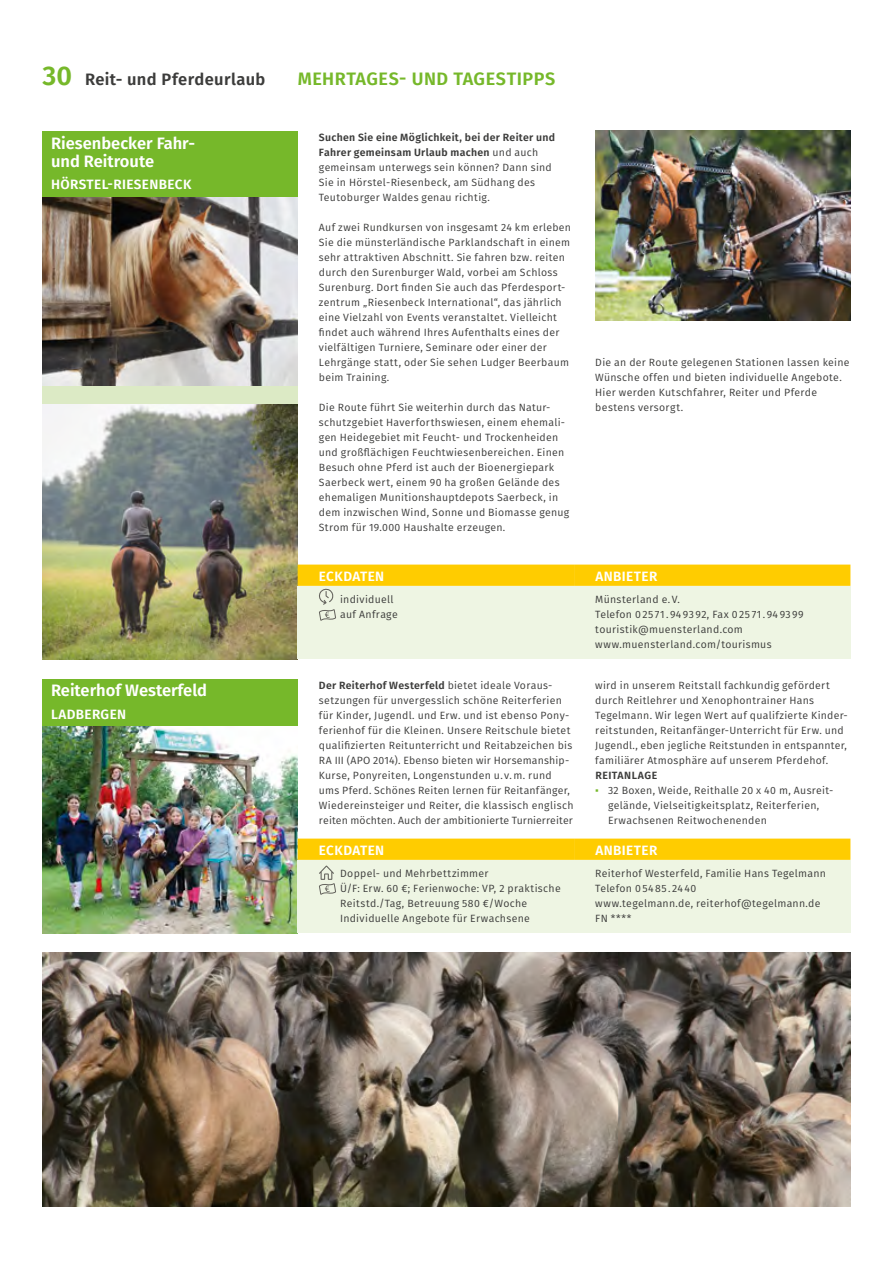
<style>
.page{position:relative;width:893px;height:1263px;background:#fff}
.page>*{position:absolute;margin:0;border:0;box-sizing:border-box;transform-origin:0 0}
.t1{font:600 18px "Fira Sans";color:#76b82a}
.t2{font:600 16.5px/18px "Fira Sans";color:#fff}
.t3{font:600 16.5px "Fira Sans";letter-spacing:.02em;color:#3c3c3b}
.t4{font:600 13.5px "Fira Sans";letter-spacing:.03em;color:#fff}
.t5{font:10.5px/15px "Fira Sans";letter-spacing:.025em;color:#3c3c3b}
.s1{font-size:27px;color:#76b82a}
.s2{font-weight:600}
.s3{font-family:"Arial";color:#76b82a}
</style>
<div class="page">
<div style="left:43px;top:131px;width:255px;height:528px;background:#dceac5"></div>
<img style="left:43px;top:196px;width:255px;height:189px">
<img style="left:43px;top:405px;width:255px;height:254px">
<img style="left:595px;top:131px;width:255px;height:190px">
<div style="left:298px;top:565px;width:276px;height:21px;background:#fc0"></div>
<div style="left:298px;top:586px;width:276px;height:28px;background:#eef5e3"></div>
<div style="left:298px;top:601px;width:276px;height:28px;background:#eef5e3"></div>
<div style="left:298px;top:615px;width:276px;height:29px;background:#eef5e3"></div>
<div style="left:298px;top:630px;width:276px;height:29px;background:#eef5e3"></div>
<svg style="left:319px;top:588px;width:17px;height:33px"></svg>
<div style="left:574px;top:565px;width:276px;height:21px;background:#fc0"></div>
<div style="left:574px;top:586px;width:276px;height:28px;background:#eef5e3"></div>
<div style="left:574px;top:601px;width:276px;height:28px;background:#eef5e3"></div>
<div style="left:574px;top:615px;width:276px;height:29px;background:#eef5e3"></div>
<div style="left:574px;top:630px;width:276px;height:29px;background:#eef5e3"></div>
<div style="left:43px;top:131px;width:255px;height:65px;background:#76b82a"></div>
<img style="left:43px;top:725px;width:255px;height:208px">
<div style="left:298px;top:838px;width:276px;height:22px;background:#fc0"></div>
<div style="left:298px;top:860px;width:276px;height:28px;background:#eef5e3"></div>
<div style="left:298px;top:875px;width:276px;height:58px;background:#eef5e3"></div>
<svg style="left:319px;top:865px;width:17px;height:30px"></svg>
<div style="left:574px;top:838px;width:276px;height:22px;background:#fc0"></div>
<div style="left:574px;top:860px;width:276px;height:28px;background:#eef5e3"></div>
<div style="left:574px;top:875px;width:276px;height:28px;background:#eef5e3"></div>
<div style="left:574px;top:889px;width:276px;height:29px;background:#eef5e3"></div>
<div style="left:574px;top:904px;width:276px;height:29px;background:#eef5e3"></div>
<div style="left:43px;top:679px;width:255px;height:46px;background:#76b82a"></div>
<img style="left:43px;top:952px;width:807px;height:255px">
<h2 class="t3" style="left:43px;top:66px;width:224px"><span class="s1">30</span> Reit- und Pferdeurlaub</h2>
<h1 class="t1" style="left:298px;top:64px;width:27px">Mehrtages</h1>
<h1 class="t1" style="left:399px;top:64px;width:26px">- und</h1>
<h1 class="t1" style="left:453px;top:64px;width:21px">Tagestipps</h1>
<p class="t2" style="left:51px;top:133px;width:146px">Riesenbecker Fahr&shy;und Reitroute</p>
<p class="t4" style="left:51px;top:173px;width:142px">HÖRSTEL-RIESENBECK</p>
<p class="t5" style="left:319px;top:129px;width:238px"><span class="s2">Suchen Sie eine Möglichkeit, bei der Reiter und Fahrer gemeinsam Urlaub machen</span> und auch gemeinsam unterwegs sein können? Dann sind Sie in Hörstel-Riesenbeck, am Südhang des Teutoburger Waldes genau richtig.</p>
<p class="t5" style="left:319px;top:219px;width:254px">Auf zwei Rundkursen von insgesamt 24 km erleben Sie die münsterländische Parklandschaft in einem sehr attraktiven Abschnitt. Sie fahren bzw. reiten durch den Surenburger Wald, vorbei am Schloss Surenburg. Dort finden Sie auch das Pferdesport&shy;zentrum „Riesenbeck International“, das jährlich eine Vielzahl von Events veranstaltet. Vielleicht findet auch während Ihres Aufenthalts eines der vielfältigen Turniere, Seminare oder einer der Lehrgänge statt, oder Sie sehen Ludger Beerbaum beim Training.</p>
<p class="t5" style="left:319px;top:399px;width:252px">Die Route führt Sie weiterhin durch das Natur&shy;schutzgebiet Haverforthswiesen, einem ehemali&shy;gen Heidegebiet mit Feucht- und Trockenheiden und großflächigen Feuchtwiesenbereichen. Einen Besuch ohne Pferd ist auch der Bioenergiepark Saerbeck wert, einem 90 ha großen Gelände des ehemaligen Munitionshauptdepots Saerbeck, in dem inzwischen Wind, Sonne und Biomasse genug Strom für 19.000 Haushalte erzeugen.</p>
<p class="t4" style="left:319px;top:565px;width:67px">ECKDATEN</p>
<p class="t5" style="left:340px;top:591px;width:59px">individuell auf Anfrage</p>
<p class="t5" style="left:595px;top:354px;width:256px">Die an der Route gelegenen Stationen lassen keine Wünsche offen und bieten individuelle Angebote.<br>Hier werden Kutschfahrer, Reiter und Pferde bestens versorgt.</p>
<p class="t4" style="left:595px;top:565px;width:63px">ANBIETER</p>
<p class="t5" style="left:595px;top:591px;width:210px">Münsterland e. V.<br>Telefon 0 25 71 . 94 93 92, Fax 0 25 71 . 94 93 99 touristik@muensterland.com www.muensterland.com/tourismus</p>
<p class="t2" style="left:51px;top:680px;width:158px">Reiterhof Westerfeld</p>
<p class="t4" style="left:51px;top:703px;width:77px">LADBERGEN</p>
<p class="t5" style="left:319px;top:677px;width:256px"><span class="s2">Der Reiterhof Westerfeld</span> bietet ideale Voraus&shy;setzungen für unvergesslich schöne Reiterferien für Kinder, Jugendl. und Erw. und ist ebenso Pony&shy;ferienhof für die Kleinen. Unsere Reitschule bietet qualifizierten Reitunterricht und Reitabzeichen bis RA III (APO 2014). Ebenso bieten wir Horsemanship-Kurse, Ponyreiten, Longenstunden u. v. m. rund ums Pferd. Schönes Reiten lernen für Reitanfänger, Wiedereinsteiger und Reiter, die klassisch englisch reiten möchten. Auch der ambitionierte Turnierreiter</p>
<p class="t5" style="left:595px;top:677px;width:254px">wird in unserem Reitstall fachkundig gefördert durch Reitlehrer und Xenophontrainer Hans Tegelmann. Wir legen Wert auf qualifzierte Kinder&shy;reitstunden, Reitanfänger-Unterricht für Erw. und Jugendl., eben jegliche Reitstunden in entspannter, familiärer Atmosphäre auf unserem Pferdehof.<br><span class="s2">REITANLAGE</span></p>
<p class="t5" style="left:608px;top:782px;width:227px;text-indent:-13px"><span class="s3">▪</span> 32 Boxen, Weide, Reithalle 20 x 40 m, Ausreit&shy;gelände, Vielseitigkeitsplatz, Reiterferien,<br>Erwachsenen Reitwochenenden</p>
<p class="t4" style="left:319px;top:839px;width:67px">ECKDATEN</p>
<p class="t5" style="left:340px;top:865px;width:222px">Doppel- und Mehrbettzimmer<br>Ü/F: Erw. 60 €; Ferienwoche: VP, 2 praktische Reitstd./Tag, Betreuung 580 €/Woche Individuelle Angebote für Erwachsene</p>
<p class="t4" style="left:595px;top:839px;width:63px">ANBIETER</p>
<p class="t5" style="left:595px;top:865px;width:232px">Reiterhof Westerfeld, Familie Hans Tegelmann<br>Telefon 0 54 85 . 24 40<br>www.tegelmann.de, reiterhof@tegelmann.de<br>FN ****</p>
</div>
